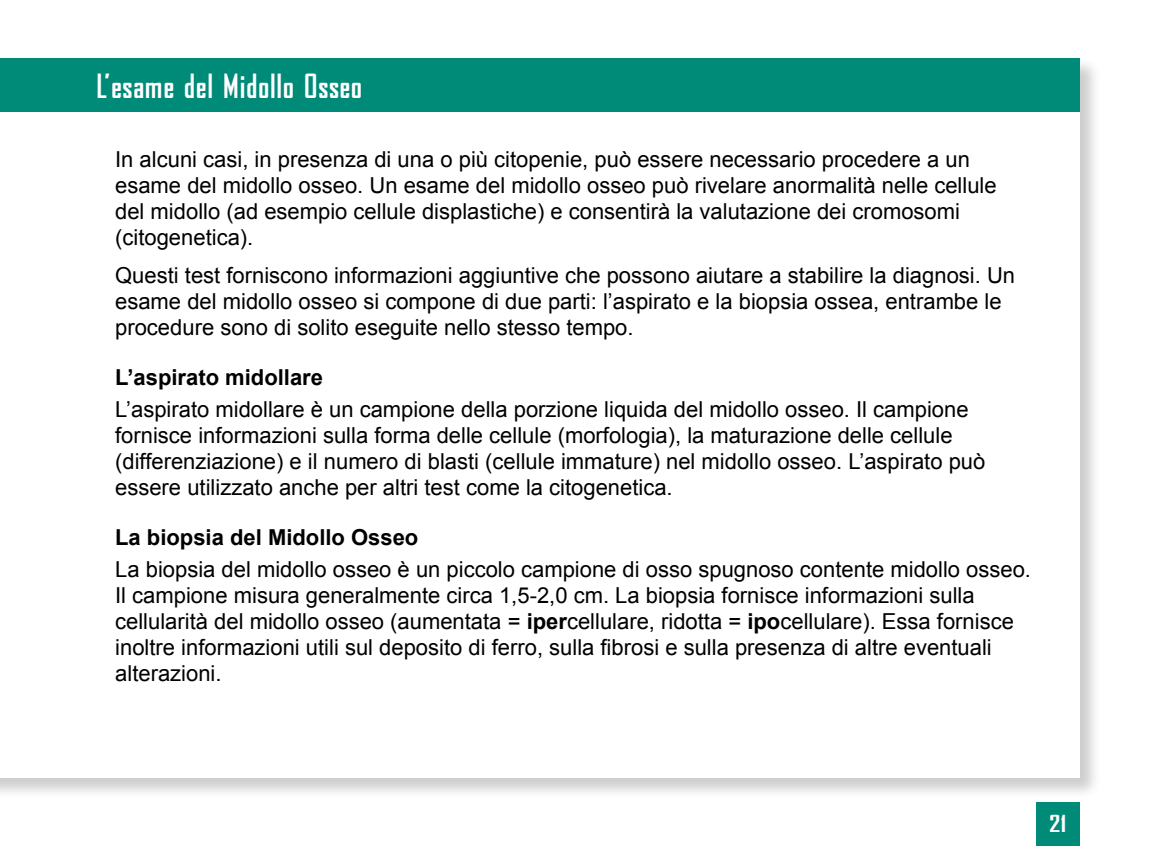
<style>
.page{position:relative;width:1152px;height:864px;background:#fff}
.page>*{position:absolute;margin:0;border:0;box-sizing:border-box;transform-origin:0 0}
.t1{font:700 32px "Bureau Agency";letter-spacing:.02em;color:#fff}
.t2{font:700 22.4px "Bureau Agency";color:#fff;scale:1.33 1}
.t3{font:22px/26px "Arial";color:#000}
.t4{font:700 22px "Arial";color:#000}
.s1{font-weight:700}
</style>
<div class="page">
<div style="left:0;top:56px;width:1101px;height:743px;background:#000;opacity:.2"></div>
<div style="left:0;top:58px;width:1080px;height:720px;background:#fff"></div>
<div style="left:1036px;top:802px;width:44px;height:44px;background:#008b79"></div>
<div style="left:0;top:58px;width:1080px;height:54px;background:#008b79"></div>
<h1 class="t1" style="left:96px;top:68px;width:268px">L’esame del Midollo Osseo</h1>
<p class="t3" style="left:115px;top:147px;width:883px">In alcuni casi, in presenza di una o più citopenie, può essere necessario procedere a un esame del midollo osseo. Un esame del midollo osseo può rivelare anormalità nelle cellule del midollo (ad esempio cellule displastiche) e consentirà la valutazione dei cromosomi (citogenetica).</p>
<p class="t3" style="left:115px;top:263px;width:901px">Questi test forniscono informazioni aggiuntive che possono aiutare a stabilire la diagnosi. Un esame del midollo osseo si compone di due parti: l’aspirato e la biopsia ossea, entrambe le procedure sono di solito eseguite nello stesso tempo.</p>
<p class="t4" style="left:115px;top:363px;width:209px">L’aspirato midollare</p>
<p class="t3" style="left:115px;top:397px;width:872px">L’aspirato midollare è un campione della porzione liquida del midollo osseo. Il campione fornisce informazioni sulla forma delle cellule (morfologia), la maturazione delle cellule (differenziazione) e il numero di blasti (cellule immature) nel midollo osseo. L’aspirato può essere utilizzato anche per altri test come la citogenetica.</p>
<p class="t4" style="left:115px;top:523px;width:305px">La biopsia del Midollo Osseo</p>
<p class="t3" style="left:115px;top:557px;width:917px">La biopsia del midollo osseo è un piccolo campione di osso spugnoso contente midollo osseo.<br>Il campione misura generalmente circa 1,5-2,0 cm. La biopsia fornisce informazioni sulla cellularità del midollo osseo (aumentata = <span class="s1">iper</span>cellulare, ridotta = <span class="s1">ipo</span>cellulare). Essa fornisce inoltre informazioni utili sul deposito di ferro, sulla fibrosi e sulla presenza di altre eventuali alterazioni.</p>
<p class="t2" style="left:1050px;top:811px;width:14px">21</p>
</div>
